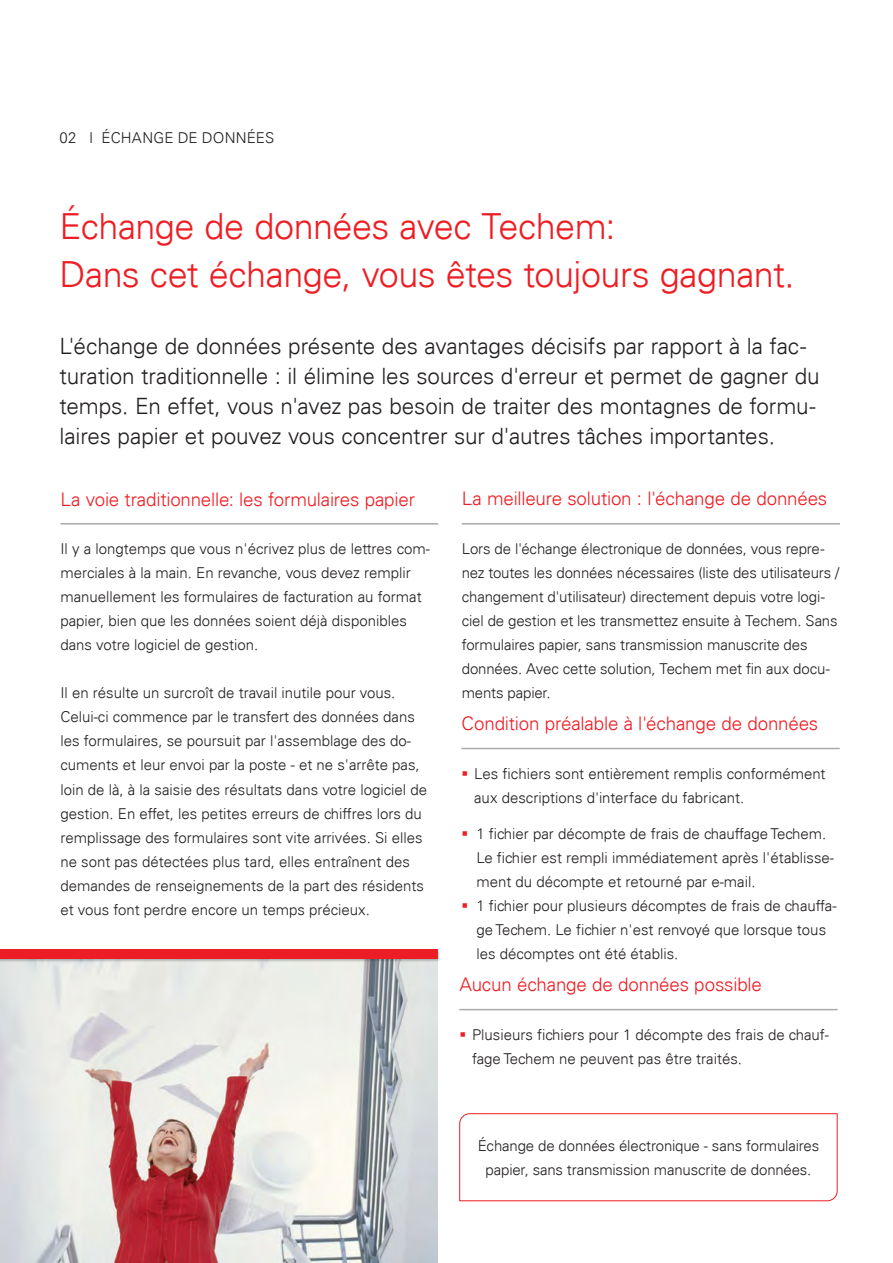
<style>
.page{position:relative;width:893px;height:1263px;background:#fff}
.page>*{position:absolute;margin:0;border:0;box-sizing:border-box;transform-origin:0 0}
.Zahlen_und_Fakten_Stichpunkte{font:300 36px "Univers 45";letter-spacing:-.015em;color:#ee1d23}
.Zahlen_und_Fakten_Stichpunkte-2{font:300 22.5px/30px "Univers 45";letter-spacing:-.005em;color:#231f20}
.t1{font:300 18.75px "Univers 45";letter-spacing:-.01em;color:#ee1d23}
.t2{font:300 15px/24px "Univers 45";color:#231f20}
.s1{color:#ee1d23}
</style>
<div class="page">
<hr style="left:60px;top:523px;width:378px;height:1px;background:#a8a9ad">
<hr style="left:462px;top:523px;width:378px;height:1px;background:#a8a9ad">
<hr style="left:461px;top:748px;width:379px;height:1px;background:#a8a9ad">
<hr style="left:459px;top:1009px;width:378px;height:1px;background:#a8a9ad">
<img style="left:0;top:962px;width:438px;height:300px">
<div style="left:0;top:949px;width:439px;height:13px;background:#231f20;opacity:.3"></div>
<div style="left:0;top:949px;width:438px;height:10px;background:#ec1d25"></div>
<svg style="left:459px;top:1113px;width:379px;height:88px"></svg>
<p class="t2" style="left:60px;top:126px;width:216px">02 I ÉCHANGE DE DONNÉES</p>
<p class="Zahlen_und_Fakten_Stichpunkte" style="left:60px;top:205px;width:557px">Échange de données avec Techem:</p>
<p class="Zahlen_und_Fakten_Stichpunkte" style="left:60px;top:253px;width:736px">Dans cet échange, vous êtes toujours gagnant.</p>
<p class="Zahlen_und_Fakten_Stichpunkte-2" style="left:60px;top:331px;width:762px">L'échange de données présente des avantages décisifs par rapport à la fac&shy;turation traditionnelle : il élimine les sources d'erreur et permet de gagner du temps. En effet, vous n'avez pas besoin de traiter des montagnes de formu&shy;laires papier et pouvez vous concentrer sur d'autres tâches importantes.</p>
<p class="t1" style="left:60px;top:488px;width:356px">La voie traditionnelle: les formulaires papier</p>
<p class="t2" style="left:60px;top:537px;width:371px">Il y a longtemps que vous n'écrivez plus de lettres com&shy;merciales à la main. En revanche, vous devez remplir manuellement les formulaires de facturation au format papier, bien que les données soient déjà disponibles dans votre logiciel de gestion.</p>
<p class="t2" style="left:60px;top:681px;width:368px">Il en résulte un surcroît de travail inutile pour vous.<br>Celui-ci commence par le transfert des données dans les formulaires, se poursuit par l'assemblage des do&shy;cuments et leur envoi par la poste - et ne s'arrête pas, loin de là, à la saisie des résultats dans votre logiciel de gestion. En effet, les petites erreurs de chiffres lors du remplissage des formulaires sont vite arrivées. Si elles ne sont pas détectées plus tard, elles entraînent des demandes de renseignements de la part des résidents et vous font perdre encore un temps précieux.</p>
<p class="t1" style="left:462px;top:487px;width:367px">La meilleure solution : l'échange de données</p>
<p class="t2" style="left:462px;top:537px;width:379px">Lors de l'échange électronique de données, vous repre&shy;nez toutes les données nécessaires (liste des utilisateurs / changement d'utilisateur) directement depuis votre logi&shy;ciel de gestion et les transmettez ensuite à Techem. Sans formulaires papier, sans transmission manuscrite des données. Avec cette solution, Techem met fin aux docu&shy;ments papier.</p>
<p class="t1" style="left:461px;top:712px;width:358px">Condition préalable à l'échange de données</p>
<p class="t2" style="left:474px;top:762px;width:353px;text-indent:-13px"><span class="s1">▪</span> Les fichiers sont entièrement remplis conformément aux descriptions d'interface du fabricant.</p>
<p class="t2" style="left:476px;top:822px;width:359px;text-indent:-15px"><span class="s1">▪</span> 1 fichier par décompte de frais de chauffage Techem.<br>Le fichier est rempli immédiatement après l'établisse&shy;ment du décompte et retourné par e-mail.</p>
<p class="t2" style="left:476px;top:894px;width:362px;text-indent:-15px"><span class="s1">▪</span> 1 fichier pour plusieurs décomptes de frais de chauffa&shy;ge Techem. Le fichier n'est renvoyé que lorsque tous les décomptes ont été établis.</p>
<p class="t1" style="left:459px;top:973px;width:304px">Aucun échange de données possible</p>
<p class="t2" style="left:472px;top:1023px;width:358px;text-indent:-13px"><span class="s1">▪</span> Plusieurs fichiers pour 1 décompte des frais de chauf&shy;fage Techem ne peuvent pas être traités.</p>
<p class="t2" style="left:478px;top:1133px;width:343px;text-align:center">Échange de données électronique - sans formulaires papier, sans transmission manuscrite de données.</p>
</div>
